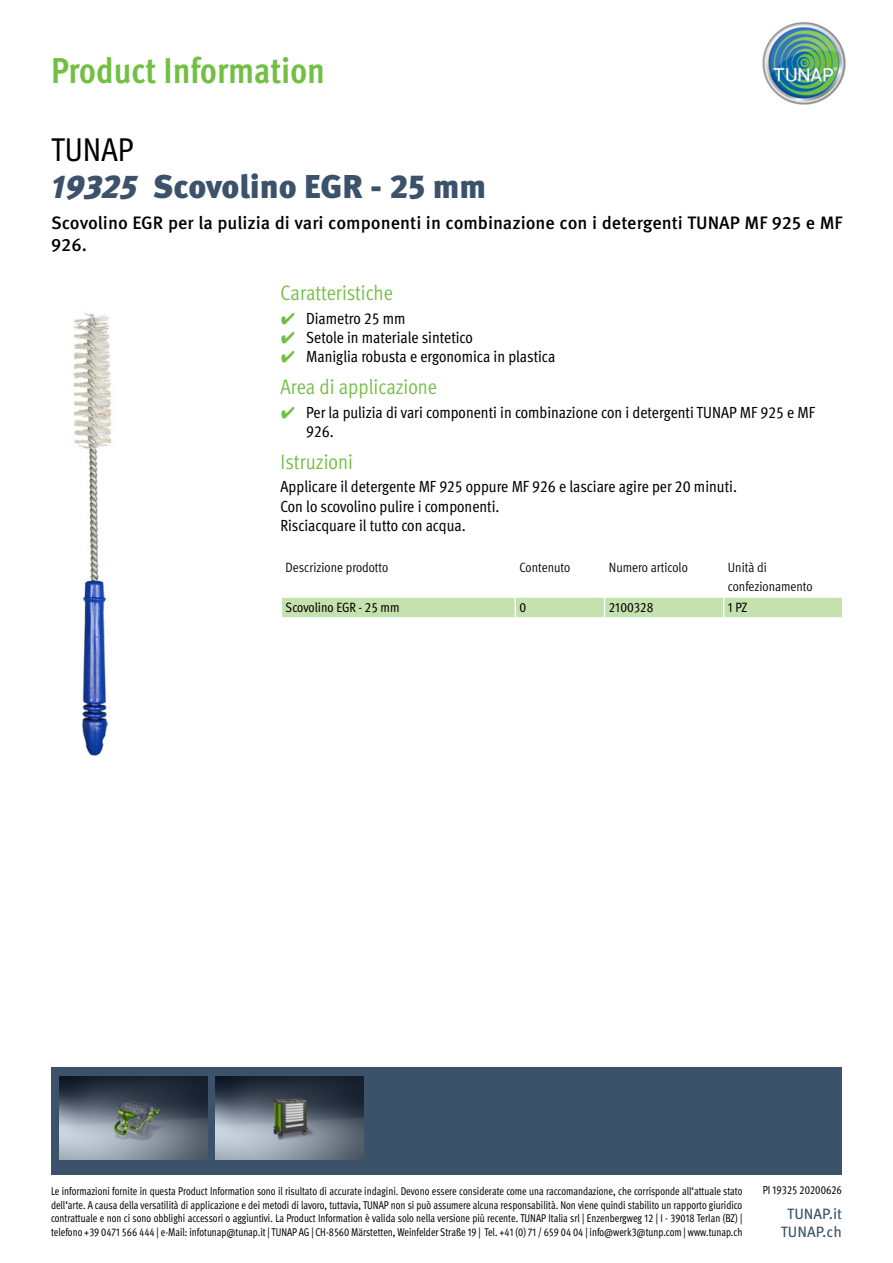
<style>
.page{position:relative;width:893px;height:1263px;background:#fff}
.page>*{position:absolute;margin:0;border:0;box-sizing:border-box;transform-origin:0 0}
.t1{font:700 condensed 36px "Meta Pro";color:#72bf44}
.t2{font:900 33px "Meta Pro";color:#3b526a}
.t3{font:condensed 33px "Meta Pro";color:#000}
.t4{font:condensed 21px "Meta Pro";color:#72bf44}
.t5{font:500 18px/21.6px "Meta Pro";color:#000}
.t6{font:condensed 16.2px/19px "Meta Pro";color:#000}
.t7{font:15px/18px "Meta Pro";color:#3b526a;text-align:center}
.t8{font:condensed 13.5px/19.2px "Meta Pro";color:#000}
.t9{font:condensed 13.5px "Meta Pro";color:#000}
.t10{font:condensed 11.7px "Meta Pro";color:#000;scale:.92 1}
.t11{font:condensed 11.25px/13.5px "Meta Pro";color:#000;text-align:justify;scale:.92 1}
.s1{font-style:italic}
.s2{font-family:"Wuerth Global";font-stretch:normal;color:#72bf44}
</style>
<div class="page">
<img style="left:762px;top:21px;width:84px;height:84px">
<div style="left:51px;top:1068px;width:790px;height:107px;background:#3b526a"></div>
<img style="left:59px;top:1076px;width:148px;height:83px">
<img style="left:216px;top:1076px;width:148px;height:83px">
<img style="left:73px;top:313px;width:39px;height:443px">
<svg style="left:282px;top:597px;width:560px;height:21px;background:#c9e3b4"></svg>
<hr style="left:724px;top:617px;width:119px;height:2px;background:#fff">
<h1 class="t1" style="left:51px;top:43px;width:275px">Product Information</h1>
<h2 class="t3" style="left:51px;top:125px;width:84px">TUNAP</h2>
<h2 class="t2" style="left:51px;top:161px;width:437px"><span class="s1">19325</span> Scovolino EGR - 25 mm</h2>
<h3 class="t5" style="left:51px;top:211px;width:793px">Scovolino EGR per la pulizia di vari componenti in combinazione con i detergenti TUNAP MF 925 e MF<br>926.</h3>
<h3 class="t4" style="left:281px;top:278px;width:114px">Caratteristiche</h3>
<h3 class="t6" style="left:281px;top:307px;width:126px"><span class="s2">✔</span> Diametro 25 mm</h3>
<h3 class="t6" style="left:281px;top:326px;width:194px"><span class="s2">✔</span> Setole in materiale sintetico</h3>
<h3 class="t6" style="left:281px;top:345px;width:276px"><span class="s2">✔</span> Maniglia robusta e ergonomica in plastica</h3>
<h3 class="t4" style="left:281px;top:372px;width:158px">Area di applicazione</h3>
<h3 class="t6" style="left:306px;top:401px;width:510px;text-indent:-26px"><span class="s2">✔</span> Per la pulizia di vari componenti in combinazione con i detergenti TUNAP MF 925 e MF<br>926.</h3>
<h3 class="t4" style="left:281px;top:446px;width:74px">Istruzioni</h3>
<h3 class="t6" style="left:281px;top:476px;width:458px">Applicare il detergente MF 925 oppure MF 926 e lasciare agire per 20 minuti.<br>Con lo scovolino pulire i componenti.<br>Risciacquare il tutto con acqua.</h3>
<p class="t8" style="left:286px;top:556px;width:104px">Descrizione prodotto</p>
<p class="t8" style="left:519px;top:556px;width:52px">Contenuto</p>
<p class="t8" style="left:609px;top:556px;width:80px">Numero articolo</p>
<p class="t8" style="left:728px;top:556px;width:86px">Unità di confezionamento</p>
<p class="t9" style="left:286px;top:597px;width:116px">Scovolino EGR - 25 mm</p>
<p class="t9" style="left:519px;top:597px;width:8px">0</p>
<p class="t9" style="left:609px;top:597px;width:46px">2100328</p>
<p class="t9" style="left:728px;top:597px;width:21px">1 PZ</p>
<p class="t11" style="left:51px;top:1183px;width:753px">Le informazioni fornite in questa Product Information sono il risultato di accurate indagini. Devono essere considerate come una raccomandazione, che corrisponde all‘attuale stato dell‘arte. A causa della versatilità di applicazione e dei metodi di lavoro, tuttavia, TUNAP non si può assumere alcuna responsabilità. Non viene quindi stabilito un rapporto giuridico contrattuale e non ci sono obblighi accessori o aggiuntivi. La Product Information è valida solo nella versione più recente. TUNAP Italia srl | Enzenbergweg 12 | I - 39018 Terlan (BZ) | telefono +39 0471 566 444 | e-Mail: infotunap@tunap.it | TUNAP AG | CH-8560 Märstetten, Weinfelder Straße 19 | Tel. +41 (0) 71 / 659 04 04 | info@werk3@tunp.com | www.tunap.ch</p>
<p class="t10" style="left:763px;top:1181px;width:88px">PI 19325 20200626</p>
<h3 class="t7" style="left:781px;top:1203px;width:63px">TUNAP.it<br>TUNAP.ch</h3>
</div>
